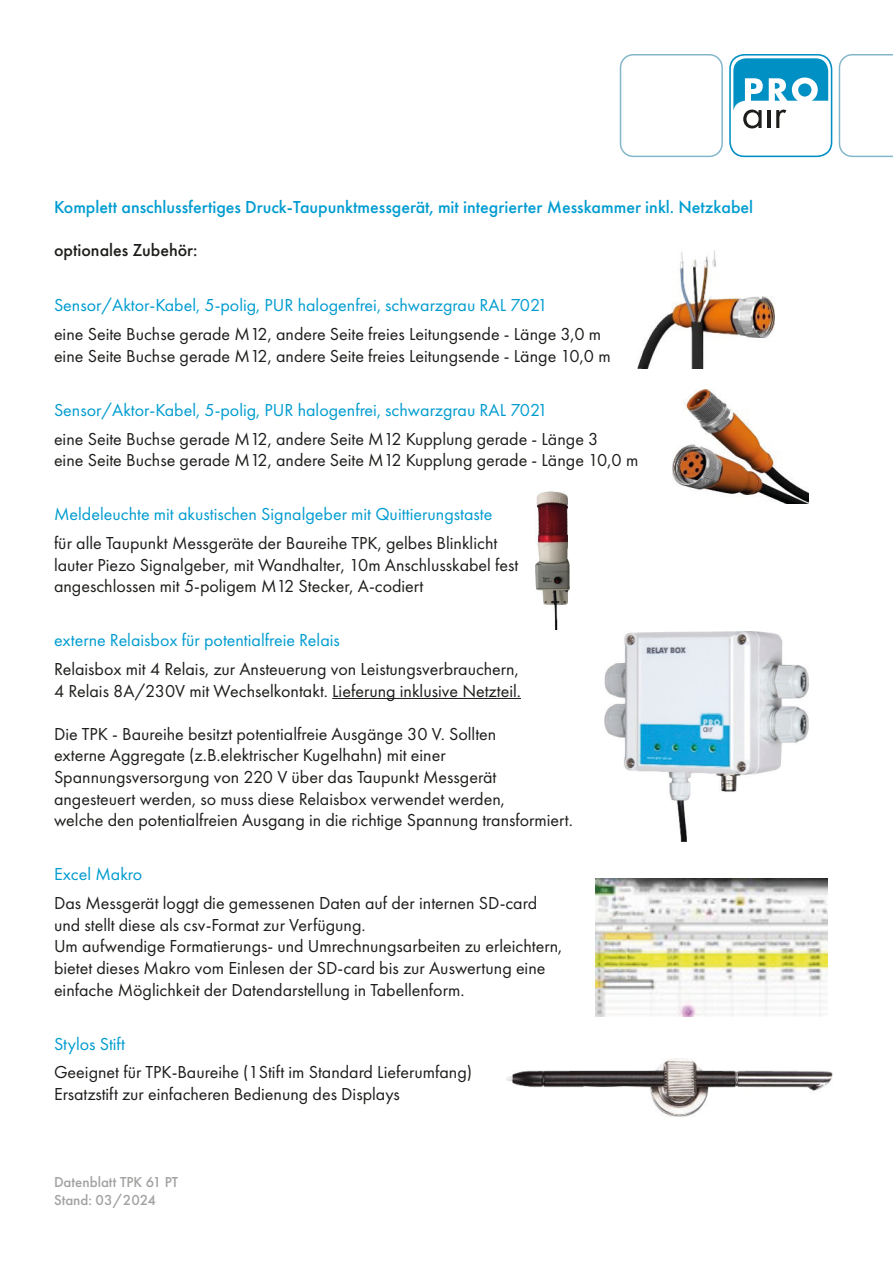
<style>
.page{position:relative;width:893px;height:1263px;background:#fff}
.page>*{position:absolute;margin:0;border:0;box-sizing:border-box;transform-origin:0 0}
.t1{font:18px/21.6px "Futura PT";color:#1d1d1b}
.t2{font:18px "Futura PT";color:#009cd0}
.t3{font:500 18px "Futura PT";color:#009cd0}
.t4{font:500 18px "Futura PT";color:#1d1d1b}
.t5{font:500 15px/18px "Futura PT";color:#a2a2a1}
</style>
<div class="page">
<svg style="left:729px;top:54px;width:103px;height:103px"></svg>
<div style="left:620px;top:54px;width:103px;height:103px;border:2px solid #076e96;border-radius:13px"></div>
<svg style="left:839px;top:54px;width:54px;height:103px"></svg>
<hr style="left:332px;top:698px;width:189px;height:1px;background:#1d1d1b">
<img style="left:638px;top:251px;width:136px;height:117px">
<img style="left:672px;top:389px;width:137px;height:114px">
<img style="left:536px;top:491px;width:33px;height:139px">
<img style="left:604px;top:631px;width:204px;height:211px">
<img style="left:596px;top:878px;width:232px;height:138px">
<img style="left:507px;top:1059px;width:325px;height:57px">
<p class="t3" style="left:54px;top:196px;width:701px">Komplett anschlussfertiges Druck-Taupunktmessgerät, mit integrierter Messkammer inkl. Netzkabel</p>
<p class="t4" style="left:54px;top:239px;width:145px">optionales Zubehör:</p>
<p class="t2" style="left:54px;top:295px;width:495px">Sensor/Aktor-Kabel, 5-polig, PUR halogenfrei, schwarzgrau RAL 7021</p>
<p class="t1" style="left:54px;top:323px;width:549px">eine Seite Buchse gerade M12, andere Seite freies Leitungsende - Länge 3,0 m</p>
<p class="t1" style="left:54px;top:345px;width:558px">eine Seite Buchse gerade M12, andere Seite freies Leitungsende - Länge 10,0 m</p>
<p class="t2" style="left:54px;top:399px;width:495px">Sensor/Aktor-Kabel, 5-polig, PUR halogenfrei, schwarzgrau RAL 7021</p>
<p class="t1" style="left:54px;top:428px;width:546px">eine Seite Buchse gerade M12, andere Seite M12 Kupplung gerade - Länge 3</p>
<p class="t1" style="left:54px;top:449px;width:586px">eine Seite Buchse gerade M12, andere Seite M12 Kupplung gerade - Länge 10,0 m</p>
<p class="t2" style="left:54px;top:504px;width:440px">Meldeleuchte mit akustischen Signalgeber mit Quittierungstaste</p>
<p class="t1" style="left:54px;top:532px;width:445px">für alle Taupunkt Messgeräte der Baureihe TPK, gelbes Blinklicht</p>
<p class="t1" style="left:54px;top:554px;width:466px">lauter Piezo Signalgeber, mit Wandhalter, 10m Anschlusskabel fest angeschlossen mit 5-poligem M12 Stecker, A-codiert</p>
<p class="t2" style="left:54px;top:630px;width:287px">externe Relaisbox für potentialfreie Relais</p>
<p class="t1" style="left:54px;top:658px;width:466px">Relaisbox mit 4 Relais, zur Ansteuerung von Leistungsverbrauchern,</p>
<p class="t1" style="left:54px;top:680px;width:468px">4 Relais 8A/230V mit Wechselkontakt. Lieferung inklusive Netzteil.</p>
<p class="t1" style="left:54px;top:723px;width:444px">Die TPK - Baureihe besitzt potentialfreie Ausgänge 30 V. Sollten</p>
<p class="t1" style="left:54px;top:744px;width:393px">externe Aggregate (z.B.elektrischer Kugelhahn) mit einer</p>
<p class="t1" style="left:54px;top:766px;width:444px">Spannungsversorgung von 220 V über das Taupunkt Messgerät</p>
<p class="t1" style="left:54px;top:788px;width:452px">angesteuert werden, so muss diese Relaisbox verwendet werden,</p>
<p class="t1" style="left:54px;top:809px;width:520px">welche den potentialfreien Ausgang in die richtige Spannung transformiert.</p>
<p class="t2" style="left:54px;top:864px;width:90px">Excel Makro</p>
<p class="t1" style="left:54px;top:892px;width:485px">Das Messgerät loggt die gemessenen Daten auf der internen SD-card</p>
<p class="t1" style="left:54px;top:914px;width:313px">und stellt diese als csv-Format zur Verfügung.</p>
<p class="t1" style="left:54px;top:935px;width:510px">Um aufwendige Formatierungs- und Umrechnungsarbeiten zu erleichtern,</p>
<p class="t1" style="left:54px;top:957px;width:493px">bietet dieses Makro vom Einlesen der SD-card bis zur Auswertung eine</p>
<p class="t1" style="left:54px;top:978px;width:412px">einfache Möglichkeit der Datendarstellung in Tabellenform.</p>
<p class="t2" style="left:54px;top:1033px;width:73px">Stylos Stift</p>
<p class="t1" style="left:54px;top:1061px;width:420px">Geeignet für TPK-Baureihe (1Stift im Standard Lieferumfang)</p>
<p class="t1" style="left:54px;top:1083px;width:347px">Ersatzstift zur einfacheren Bedienung des Displays</p>
<p class="t5" style="left:54px;top:1173px;width:126px">Datenblatt TPK 61 PT<br>Stand: 03/2024</p>
</div>
